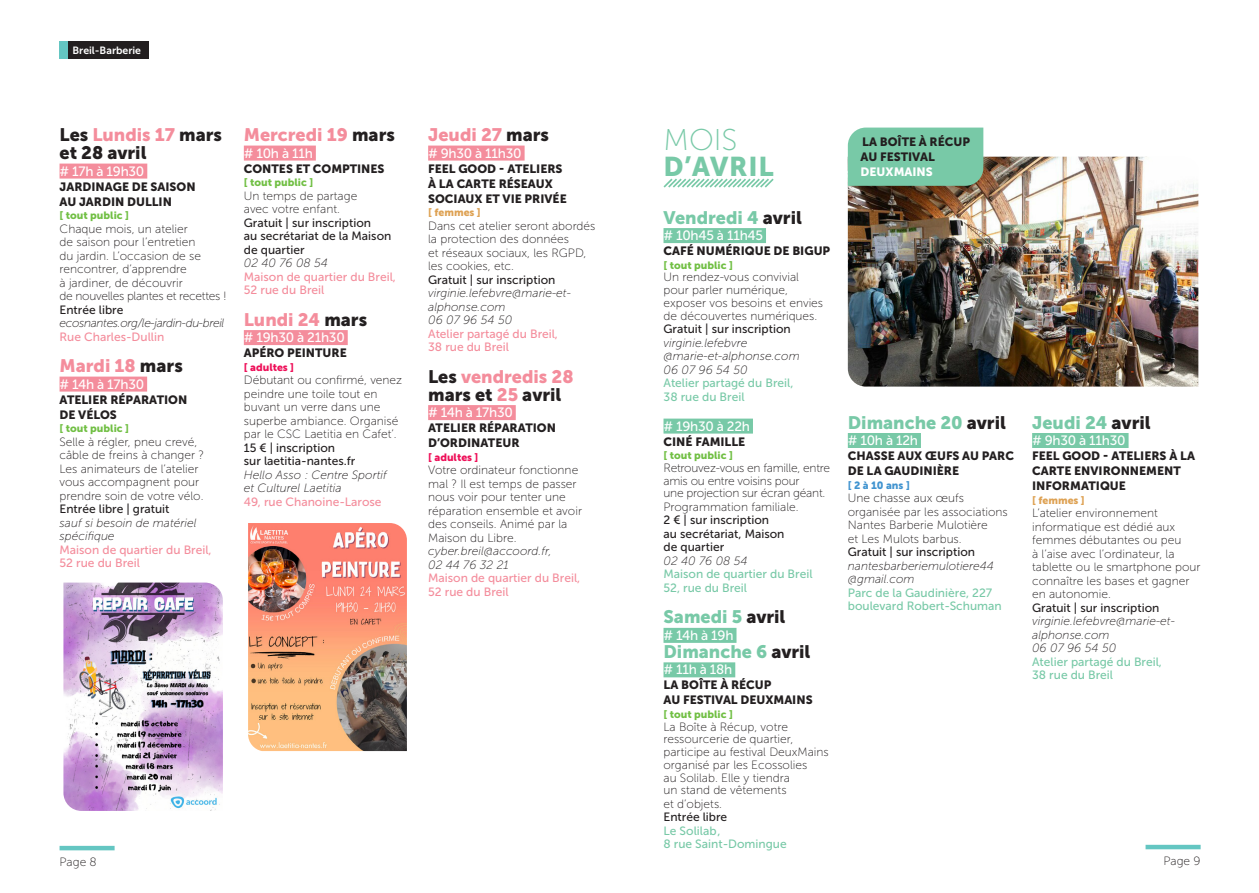
<style>
.page{position:relative;width:1259px;height:893px;background:#fff}
.page>*{position:absolute;margin:0;border:0;box-sizing:border-box;transform-origin:0 0}
.t1{font:30px "Museo Sans 100";color:#78c9a7}
.t2{font:27px "Museo Sans 900";letter-spacing:.03em;color:#78c9a7}
.t3{font:18px "Museo Sans 900";color:#78c9a7}
.t4{font:18px/18px "Museo Sans 900";color:#231f20}
.t5{font:18px "Museo Sans 900";color:#f48d9c}
.t6{font:13.5px "Museo Sans 500";letter-spacing:-.02em;color:#fff}
.t7{font:12px/13.5px "Museo Sans 100";color:#231f20}
.t8{font:12px/15px "Museo Sans 900";color:#231f20}
.t9{font:12px/13.4px "Museo Sans 100";letter-spacing:-.02em;color:#231f20}
.t10{font:12px/13.5px "Museo Sans 500";color:#231f20}
.t11{font:12px/13.5px "Museo Sans 500";color:#f48d9c}
.t12{font:10.5px "Museo Sans 900";color:#71bf44}
.t13{font:10.5px "Museo Sans 900";color:#ee1059}
.t14{font:10.5px "Museo Sans 900";color:#dea254}
.t15{font:10.5px "Museo Sans 700";color:#fff}
.t16{font:10.5px "Museo Sans 900";color:#4194d0}
.s1{color:#f48d9c}
.s2{font-family:"Museo Sans 500"}
.s3{font-style:italic}
.s4{font-family:"Museo Sans 500";color:#f48d9c}
.s5{color:#231f20}
.s6{font-family:"Museo Sans 100";font-style:italic;color:#231f20}
.s7{font-family:"Museo Sans 100"}
.s8{font-family:"Museo Sans 100";font-style:italic}
.s9{font-family:"Museo Sans 500";color:#78c9a7}
.s10{color:#fff}
</style>
<div class="page">
<div style="left:60px;top:41px;width:8px;height:17px;background:#64c6c2"></div>
<div style="left:68px;top:41px;width:81px;height:17px;background:#231f20"></div>
<hr style="left:60px;top:846px;width:55px;height:4px;background:#64c6c2">
<hr style="left:1145px;top:845px;width:55px;height:4px;background:#64c6c2">
<div style="left:60px;top:164px;width:87px;height:15px;background:#f48d9c"></div>
<div style="left:60px;top:377px;width:87px;height:15px;background:#f48d9c"></div>
<div style="left:244px;top:146px;width:72px;height:15px;background:#f48d9c"></div>
<div style="left:244px;top:330px;width:104px;height:15px;background:#f48d9c"></div>
<div style="left:428px;top:146px;width:96px;height:15px;background:#f48d9c"></div>
<div style="left:428px;top:405px;width:88px;height:15px;background:#f48d9c"></div>
<img style="left:63px;top:583px;width:160px;height:228px">
<svg style="left:663px;top:178px;width:111px;height:10px"></svg>
<div style="left:663px;top:228px;width:103px;height:15px;background:#78c9a7"></div>
<div style="left:663px;top:419px;width:90px;height:15px;background:#78c9a7"></div>
<div style="left:663px;top:628px;width:73px;height:15px;background:#78c9a7"></div>
<div style="left:663px;top:662px;width:72px;height:15px;background:#78c9a7"></div>
<img style="left:248px;top:523px;width:159px;height:228px">
<div style="left:848px;top:433px;width:73px;height:15px;background:#78c9a7"></div>
<img style="left:848px;top:157px;width:350px;height:230px">
<div style="left:848px;top:128px;width:135px;height:58px;background:#78c9a7"></div>
<div style="left:1032px;top:433px;width:96px;height:15px;background:#78c9a7"></div>
<p class="t15" style="left:72px;top:44px;width:70px">Breil-Barberie</p>
<p class="t4" style="left:60px;top:126px;width:164px">Les <span class="s1">Lundis 17</span> mars et 28 avril</p>
<p class="t6" style="left:60px;top:164px;width:86px"># 17h à 19h30</p>
<p class="t8" style="left:60px;top:179px;width:138px">JARDINAGE DE SAISON<br>AU JARDIN DULLIN</p>
<p class="t12" style="left:60px;top:209px;width:71px">[ tout public ]</p>
<p class="t7" style="left:60px;top:222px;width:169px">Chaque mois, un atelier<br>de saison pour l’entretien<br>du jardin. L’occasion de se rencontrer, d’apprendre<br>à jardiner, de découvrir<br>de nouvelles plantes et recettes !<br><span class="s2">Entrée libre </span><span class="s3">ecosnantes.org/le-jardin-du-breil<br></span><span class="s4">Rue Charles-Dullin</span></p>
<p class="t5" style="left:60px;top:356px;width:125px">Mardi 18 <span class="s5">mars</span></p>
<p class="t6" style="left:60px;top:377px;width:86px"># 14h à 17h30</p>
<p class="t8" style="left:60px;top:392px;width:129px">ATELIER RÉPARATION<br>DE VÉLOS</p>
<p class="t12" style="left:60px;top:422px;width:71px">[ tout public ]</p>
<p class="t7" style="left:60px;top:435px;width:146px">Selle à régler, pneu crevé, câble de freins à changer ?<br>Les animateurs de l’atelier vous accompagnent pour prendre soin de votre vélo.</p>
<p class="t11" style="left:60px;top:502px;width:154px"><span class="s5">Entrée libre | gratuit<br></span><span class="s6">sauf si besoin de matériel spécifique<br></span>Maison de quartier du Breil,<br>52 rue du Breil</p>
<p class="t5" style="left:244px;top:125px;width:153px">Mercredi 19 <span class="s5">mars</span></p>
<p class="t6" style="left:244px;top:146px;width:71px"># 10h à 11h</p>
<p class="t8" style="left:244px;top:161px;width:142px">CONTES ET COMPTINES</p>
<p class="t12" style="left:244px;top:176px;width:71px">[ tout public ]</p>
<p class="t10" style="left:244px;top:189px;width:154px"><span class="s7">Un temps de partage<br>avec votre enfant.<br></span>Gratuit | sur inscription<br>au secrétariat de la Maison de quartier<br><span class="s8">02 40 76 08 54<br></span><span class="s1">Maison de quartier du Breil,<br>52 rue du Breil</span></p>
<p class="t5" style="left:244px;top:309px;width:125px">Lundi 24 <span class="s5">mars</span></p>
<p class="t6" style="left:244px;top:330px;width:102px"># 19h30 à 21h30</p>
<p class="t8" style="left:244px;top:345px;width:104px">APÉRO PEINTURE</p>
<p class="t13" style="left:244px;top:361px;width:52px">[ adultes ]</p>
<p class="t7" style="left:244px;top:373px;width:160px">Débutant ou confirmé, venez peindre une toile tout en buvant un verre dans une superbe ambiance. Organisé par le CSC Laetitia en Cafet’.<br><span class="s2">15 € | inscription<br>sur laetitia-nantes.fr<br></span><span class="s3">Hello Asso : Centre Sportif<br>et Culturel Laetitia<br></span><span class="s4">49, rue Chanoine-Larose</span></p>
<p class="t5" style="left:428px;top:125px;width:122px">Jeudi 27 <span class="s5">mars</span></p>
<p class="t6" style="left:428px;top:146px;width:95px"># 9h30 à 11h30</p>
<p class="t8" style="left:428px;top:161px;width:140px">FEEL GOOD - ATELIERS<br>À LA CARTE RÉSEAUX<br>SOCIAUX ET VIE PRIVÉE</p>
<p class="t14" style="left:428px;top:206px;width:54px">[ femmes ]</p>
<p class="t7" style="left:428px;top:219px;width:169px">Dans cet atelier seront abordés la protection des données<br>et réseaux sociaux, les RGPD, les cookies, etc.<br><span class="s2">Gratuit | sur inscription </span><span class="s3">virginie.lefebvre@marie-et&shy;alphonse.com<br>06 07 96 54 50<br></span><span class="s4">Atelier partagé du Breil,<br>38 rue du Breil</span></p>
<p class="t4" style="left:428px;top:367px;width:147px">Les <span class="s1">vendredis 28 </span>mars et <span class="s1">25</span> avril</p>
<p class="t6" style="left:428px;top:405px;width:86px"># 14h à 17h30</p>
<p class="t8" style="left:428px;top:420px;width:129px">ATELIER RÉPARATION<br>D’ORDINATEUR</p>
<p class="t13" style="left:428px;top:451px;width:52px">[ adultes ]</p>
<p class="t7" style="left:428px;top:463px;width:155px">Votre ordinateur fonctionne mal ? Il est temps de passer nous voir pour tenter une réparation ensemble et avoir des conseils. Animé par la<br>Maison du Libre. <span class="s3">cyber.breil@accoord.fr,<br>02 44 76 32 21<br></span><span class="s4">Maison de quartier du Breil,<br>52 rue du Breil</span></p>
<p class="t1" style="left:663px;top:124px;width:75px">MOIS</p>
<p class="t2" style="left:663px;top:151px;width:112px">D’AVRIL</p>
<p class="t3" style="left:663px;top:207px;width:140px">Vendredi 4 <span class="s5">avril</span></p>
<p class="t6" style="left:663px;top:228px;width:101px"># 10h45 à 11h45</p>
<p class="t8" style="left:663px;top:243px;width:168px">CAFÉ NUMÉRIQUE DE BIGUP</p>
<p class="t12" style="left:663px;top:259px;width:71px">[ tout public ]</p>
<p class="t7" style="left:663px;top:271px;width:161px">Un rendez-vous convivial pour parler numérique, exposer vos besoins et envies de découvertes numériques.<br><span class="s2">Gratuit | sur inscription </span><span class="s3">virginie.lefebvre @marie-et-alphonse.com<br>06 07 96 54 50<br></span><span class="s9">Atelier partagé du Breil,<br>38 rue du Breil</span></p>
<p class="t6" style="left:663px;top:419px;width:88px"># 19h30 à 22h</p>
<p class="t8" style="left:663px;top:434px;width:83px">CINÉ FAMILLE</p>
<p class="t12" style="left:663px;top:449px;width:71px">[ tout public ]</p>
<p class="t9" style="left:663px;top:461px;width:168px">Retrouvez-vous en famille, entre amis ou entre voisins pour<br>une projection sur écran géant.<br>Programmation familiale.<br><span class="s2">2 € | sur inscription<br>au secrétariat, Maison<br>de quartier<br></span><span class="s3">02 40 76 08 54<br></span><span class="s9">Maison de quartier du Breil<br>52, rue du Breil</span></p>
<p class="t3" style="left:663px;top:607px;width:123px">Samedi 5 <span class="s5">avril</span></p>
<p class="t6" style="left:663px;top:628px;width:72px"># 14h à 19h</p>
<p class="t3" style="left:663px;top:641px;width:148px">Dimanche 6 <span class="s5">avril</span></p>
<p class="t6" style="left:663px;top:662px;width:70px"># 11h à 18h</p>
<p class="t8" style="left:663px;top:678px;width:151px">LA BOÎTE À RÉCUP<br>AU FESTIVAL DEUXMAINS</p>
<p class="t12" style="left:663px;top:708px;width:71px">[ tout public ]</p>
<p class="t7" style="left:663px;top:720px;width:167px;line-height:13px">La Boîte à Récup, votre ressourcerie de quartier, participe au festival DeuxMains organisé par les Ecossolies<br>au Solilab. Elle y tiendra<br>un stand de vêtements<br>et d’objets.<br><span class="s2">Entrée libre<br></span><span class="s9">Le Solilab,<br>8 rue Saint-Domingue</span></p>
<p class="t8" style="left:860px;top:134px;width:111px">LA BOÎTE À RÉCUP<br>AU FESTIVAL<br><span class="s10">DEUXMAINS</span></p>
<p class="t3" style="left:848px;top:412px;width:160px">Dimanche 20 <span class="s5">avril</span></p>
<p class="t6" style="left:848px;top:433px;width:72px"># 10h à 12h</p>
<p class="t8" style="left:848px;top:448px;width:168px">CHASSE AUX ŒUFS AU PARC<br>DE LA GAUDINIÈRE</p>
<p class="t16" style="left:848px;top:479px;width:64px">[ 2 à 10 ans ]</p>
<p class="t7" style="left:848px;top:491px;width:161px">Une chasse aux œufs organisée par les associations<br>Nantes Barberie Mulotière<br>et Les Mulots barbus.<br><span class="s2">Gratuit | sur inscription </span><span class="s3">nantesbarberiemulotiere44 @gmail.com<br></span><span class="s9">Parc de la Gaudinière, 227 boulevard Robert-Schuman</span></p>
<p class="t3" style="left:1032px;top:412px;width:120px">Jeudi 24 <span class="s5">avril</span></p>
<p class="t6" style="left:1032px;top:433px;width:95px"># 9h30 à 11h30</p>
<p class="t8" style="left:1032px;top:448px;width:164px">FEEL GOOD - ATELIERS À LA<br>CARTE ENVIRONNEMENT<br>INFORMATIQUE</p>
<p class="t14" style="left:1032px;top:494px;width:54px">[ femmes ]</p>
<p class="t7" style="left:1032px;top:506px;width:170px">L’atelier environnement informatique est dédié aux femmes débutantes ou peu<br>à l’aise avec l’ordinateur, la tablette ou le smartphone pour connaître les bases et gagner en autonomie.<br><span class="s2">Gratuit | sur inscription </span><span class="s3">virginie.lefebvre@marie-et&shy;alphonse.com<br>06 07 96 54 50<br></span><span class="s9">Atelier partagé du Breil,<br>38 rue du Breil</span></p>
<p class="t7" style="left:60px;top:855px;width:39px">Page 8</p>
<p class="t7" style="left:1163px;top:854px;width:39px">Page 9</p>
</div>
